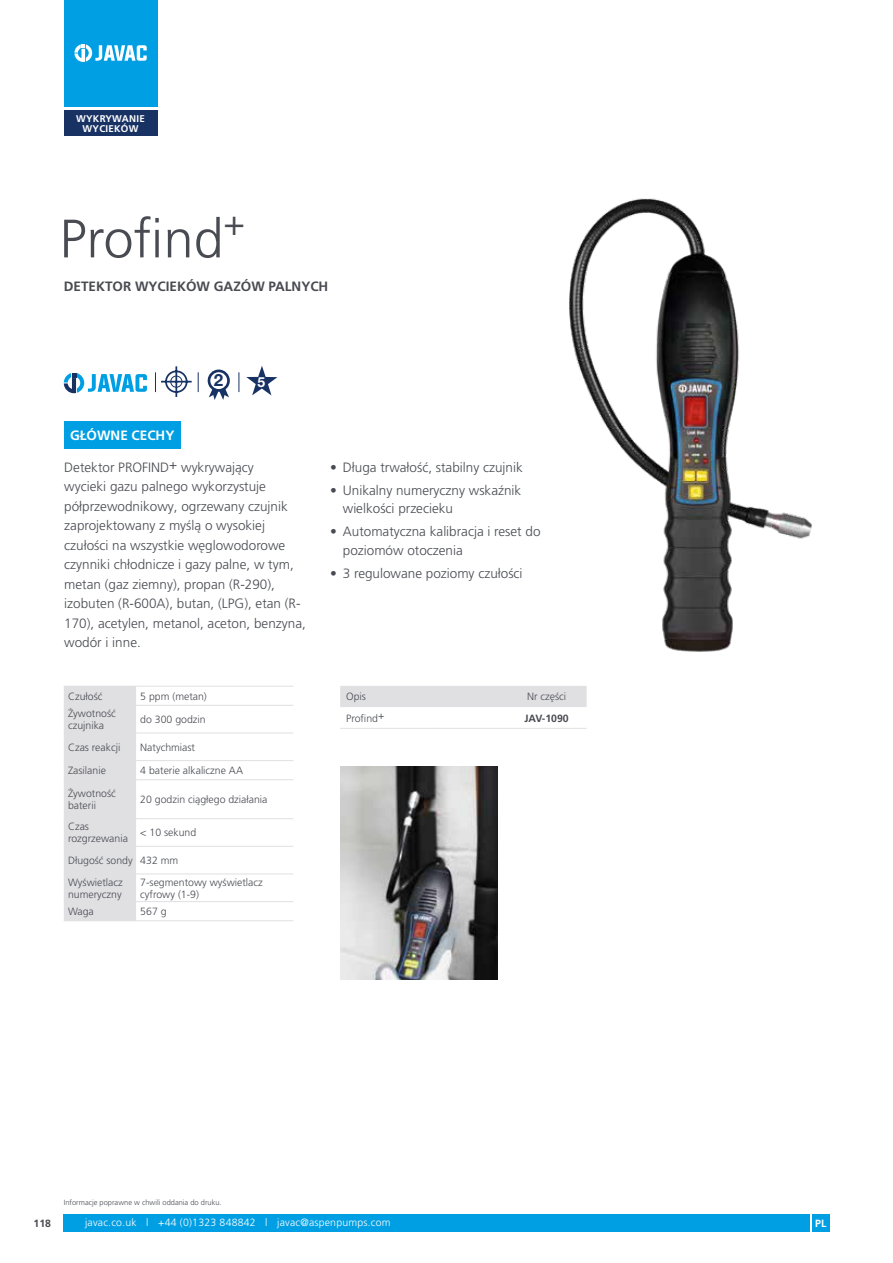
<style>
.page{position:relative;width:893px;height:1263px;background:#fff}
.page>*{position:absolute;margin:0;border:0;box-sizing:border-box;transform-origin:0 0}
.t1{font:300 54px "Frutiger LT Pro";color:#494b52}
.t2{font:700 16.95px "Helvetica Neue";color:#183264}
.t3{font:700 13.8px "Helvetica Neue";color:#fff}
.t4{font:300 13.5px/19.5px "Frutiger LT Pro";color:#494b52}
.t5{font:700 13.5px "Frutiger LT Pro";color:#494b52}
.t6{font:700 13.5px "Frutiger LT Pro";color:#fff}
.t7{font:300 10.5px/12px "Frutiger LT Pro";color:#494b52}
.t8{font:300 10.5px "Frutiger LT Pro";letter-spacing:.02em;color:#fff}
.t9{font:700 10.5px "Frutiger LT Pro";color:#494b52}
.t10{font:700 10.5px "Frutiger LT Pro";color:#fff}
.t11{font:700 9.75px/10.5px "Frutiger LT Pro";letter-spacing:.025em;color:#fff;text-align:center}
.t12{font:300 7.5px "Frutiger LT Pro";color:#494b52}
</style>
<div class="page">
<div style="left:64px;top:1214px;width:746px;height:17px;background:#009fe3"></div>
<div style="left:812px;top:1214px;width:17px;height:17px;background:#009fe3"></div>
<svg style="left:64px;top:0;width:93px;height:136px;background:#1690cc"></svg>
<img style="left:569px;top:198px;width:243px;height:454px">
<img style="left:340px;top:767px;width:157px;height:212px">
<div style="left:64px;top:421px;width:117px;height:27px;background:#009fe3"></div>
<div style="left:64px;top:687px;width:72px;height:233px;background:#e0e0e3"></div>
<hr style="left:64px;top:686px;width:72px;height:1px;background:#e0e0e3">
<hr style="left:136px;top:686px;width:157px;height:1px;background:#e0e0e3">
<hr style="left:64px;top:705px;width:72px;height:1px;background:#e0e0e3">
<hr style="left:64px;top:733px;width:72px;height:1px;background:#e0e0e3">
<hr style="left:136px;top:705px;width:157px;height:1px;background:#e0e0e3">
<hr style="left:136px;top:733px;width:157px;height:1px;background:#e0e0e3">
<hr style="left:64px;top:760px;width:72px;height:1px;background:#e0e0e3">
<hr style="left:136px;top:760px;width:157px;height:1px;background:#e0e0e3">
<hr style="left:64px;top:779px;width:72px;height:1px;background:#e0e0e3">
<hr style="left:136px;top:779px;width:157px;height:1px;background:#e0e0e3">
<hr style="left:64px;top:818px;width:72px;height:1px;background:#e0e0e3">
<hr style="left:136px;top:818px;width:157px;height:1px;background:#e0e0e3">
<hr style="left:64px;top:846px;width:72px;height:1px;background:#e0e0e3">
<hr style="left:64px;top:873px;width:72px;height:1px;background:#e0e0e3">
<hr style="left:64px;top:901px;width:72px;height:1px;background:#e0e0e3">
<hr style="left:64px;top:920px;width:72px;height:1px;background:#e0e0e3">
<hr style="left:136px;top:846px;width:157px;height:1px;background:#e0e0e3">
<hr style="left:136px;top:873px;width:157px;height:1px;background:#e0e0e3">
<hr style="left:136px;top:901px;width:157px;height:1px;background:#e0e0e3">
<hr style="left:136px;top:920px;width:157px;height:1px;background:#e0e0e3">
<div style="left:340px;top:686px;width:247px;height:21px;background:#e0e0e3"></div>
<hr style="left:340px;top:728px;width:92px;height:1px;background:#e0e0e3">
<hr style="left:432px;top:728px;width:75px;height:1px;background:#e0e0e3">
<hr style="left:507px;top:728px;width:80px;height:1px;background:#e0e0e3">
<svg style="left:64px;top:373px;width:83px;height:20px"></svg>
<svg style="left:239px;top:372px;width:1px;height:20px"></svg>
<svg style="left:198px;top:372px;width:1px;height:20px"></svg>
<svg style="left:209px;top:387px;width:20px;height:13px"></svg>
<div style="left:209px;top:371px;width:19px;height:19px;background:#fff;border-radius:50%"></div>
<div style="left:208px;top:370px;width:22px;height:22px;border:3px solid #183264;border-radius:50%"></div>
<svg style="left:155px;top:366px;width:36px;height:31px"></svg>
<div style="left:170px;top:376px;width:12px;height:12px;border:1px solid #183264;border-radius:50%"></div>
<svg style="left:246px;top:366px;width:31px;height:29px"></svg>
<p class="t11" style="left:76px;top:113px;width:70px">WYKRYWANIE<br>WYCIEKÓW</p>
<h1 class="t1" style="left:60px;top:207px;width:187px">Profind<sup>+</sup></h1>
<p class="t5" style="left:64px;top:278px;width:266px">DETEKTOR WYCIEKÓW GAZÓW PALNYCH</p>
<p class="t6" style="left:70px;top:427px;width:106px">GŁÓWNE CECHY</p>
<p class="t2" style="left:214px;top:367px;width:11px">2</p>
<p class="t3" style="left:258px;top:371px;width:9px">5</p>
<p class="t4" style="left:64px;top:457px;width:243px">Detektor PROFIND+ wykrywający<br>wycieki gazu palnego wykorzystuje półprzewodnikowy, ogrzewany czujnik zaprojektowany z myślą o wysokiej czułości na wszystkie węglowodorowe czynniki chłodnicze i gazy palne, w tym, metan (gaz ziemny), propan (R-290), izobuten (R-600A), butan, (LPG), etan (R-170), acetylen, metanol, aceton, benzyna, wodór i inne.</p>
<p class="t4" style="left:330px;top:457px;width:194px">• Długa trwałość, stabilny czujnik</p>
<p class="t4" style="left:343px;top:481px;width:180px;line-height:18.8px;text-indent:-13px">• Unikalny numeryczny wskaźnik wielkości przecieku</p>
<p class="t4" style="left:343px;top:522px;width:199px;line-height:18.8px;text-indent:-13px">• Automatyczna kalibracja i reset do poziomów otoczenia</p>
<p class="t4" style="left:330px;top:564px;width:194px">• 3 regulowane poziomy czułości</p>
<p class="t7" style="left:68px;top:690px;width:36px">Czułość</p>
<p class="t7" style="left:140px;top:690px;width:68px">5 ppm (metan)</p>
<p class="t7" style="left:68px;top:707px;width:49px">Żywotność czujnika</p>
<p class="t7" style="left:140px;top:713px;width:67px">do 300 godzin</p>
<p class="t7" style="left:68px;top:741px;width:54px">Czas reakcji</p>
<p class="t7" style="left:140px;top:741px;width:56px">Natychmiast</p>
<p class="t7" style="left:68px;top:764px;width:39px">Zasilanie</p>
<p class="t7" style="left:140px;top:764px;width:104px">4 baterie alkaliczne AA</p>
<p class="t7" style="left:68px;top:788px;width:49px">Żywotność baterii</p>
<p class="t7" style="left:140px;top:794px;width:129px">20 godzin ciągłego działania</p>
<p class="t7" style="left:68px;top:821px;width:61px">Czas rozgrzewania</p>
<p class="t7" style="left:140px;top:827px;width:57px">&lt; 10 sekund</p>
<p class="t7" style="left:68px;top:850px;width:112px;line-height:21.6px">Długość sondy 432 mm<br>Wyświetlacz</p>
<p class="t7" style="left:68px;top:888px;width:55px">numeryczny</p>
<p class="t7" style="left:140px;top:876px;width:124px">7-segmentowy wyświetlacz cyfrowy (1-9)</p>
<p class="t7" style="left:68px;top:905px;width:27px">Waga</p>
<p class="t7" style="left:140px;top:905px;width:28px">567 g</p>
<p class="t7" style="left:346px;top:691px;width:21px">Opis</p>
<p class="t7" style="left:527px;top:691px;width:41px">Nr części</p>
<p class="t7" style="left:346px;top:712px;width:40px">Profind+</p>
<p class="t9" style="left:524px;top:712px;width:46px">JAV-1090</p>
<p class="t12" style="left:64px;top:1198px;width:159px">Informacje poprawne w chwili oddania do druku.</p>
<p class="t9" style="left:34px;top:1217px;width:19px">118</p>
<p class="t8" style="left:85px;top:1216px;width:307px">javac.co.uk l +44 (0)1323 848842 l javac@aspenpumps.com</p>
<p class="t10" style="left:815px;top:1217px;width:13px">PL</p>
</div>
